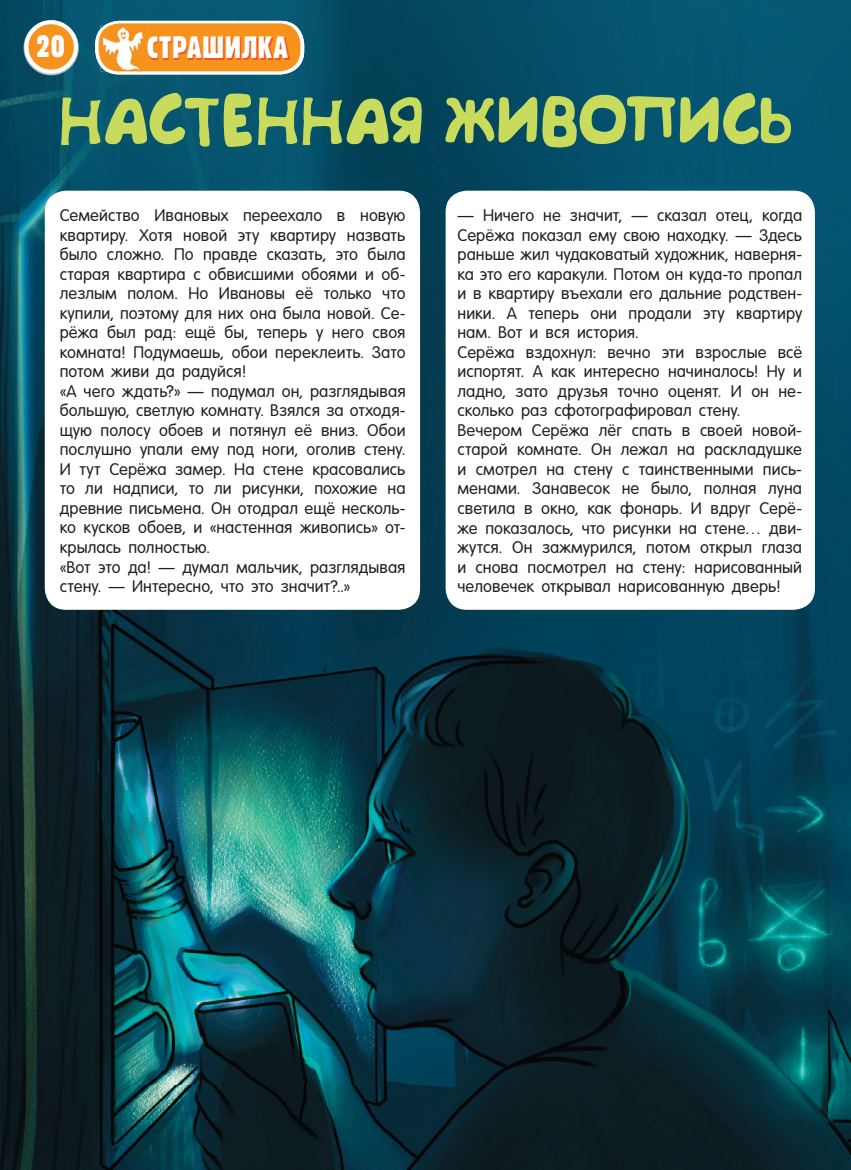
<style>
.page{position:relative;width:851px;height:1170px;background:#fff}
.page>*{position:absolute;margin:0;border:0;box-sizing:border-box;transform-origin:0 0}
.t1{font:58.5px "BIP";letter-spacing:.01em;color:#c8db5c}
.t2{font:30px "Bloc Ext Cond";letter-spacing:.035em;color:#fff;scale:1.05 1}
.t3{font:300 16.5px/19.5px "Sans Rounded";letter-spacing:.005em;color:#231f20}
</style>
<div class="page">
<img style="left:0;top:0;width:828px;height:1169px">
<div style="left:45px;top:191px;width:375px;height:418px;background:#fff;border-radius:21px"></div>
<div style="left:445px;top:191px;width:369px;height:418px;background:#fff;border-radius:21px"></div>
<svg style="left:24px;top:20px;width:55px;height:55px"></svg>
<svg style="left:95px;top:21px;width:209px;height:53px"></svg>
<div style="left:99px;top:23px;width:201px;height:48px;background:#f7931d;border-radius:21px"></div>
<img style="left:101px;top:25px;width:43px;height:46px">
<img style="left:149px;top:38px;width:140px;height:22px">
<img style="left:828px;top:0;width:22px;height:1169px">
<p class="t2" style="left:36px;top:28px;width:29px">20</p>
<p class="t2" style="left:147px;top:29px;width:135px">СТРАШИЛКА</p>
<p class="t1" style="left:58px;top:76px;width:733px">НАСТЕННАЯ ЖИВОПИСЬ</p>
<p class="t3" style="left:60px;top:205px;width:347px">Семейство Ивановых переехало в новую квартиру. Хотя новой эту квартиру назвать было сложно. По правде сказать, это была старая квартира с обвисшими обоями и об&shy;лезлым полом. Но Ивановы её только что купили, поэтому для них она была новой. Се&shy;рёжа был рад: ещё бы, теперь у него своя комната! Подумаешь, обои переклеить. Зато потом живи да радуйся!<br>«А чего ждать?» — подумал он, разглядывая большую, светлую комнату. Взялся за отходя&shy;щую полосу обоев и потянул её вниз. Обои послушно упали ему под ноги, оголив стену.<br>И тут Серёжа замер. На стене красовались то ли надписи, то ли рисунки, похожие на древние письмена. Он отодрал ещё несколь&shy;ко кусков обоев, и «настенная живопись» от&shy;крылась полностью.<br>«Вот это да! — думал мальчик, разглядывая стену. — Интересно, что это значит?..»</p>
<p class="t3" style="left:457px;top:205px;width:346px">— Ничего не значит, — сказал отец, когда Серёжа показал ему свою находку. — Здесь раньше жил чудаковатый художник, наверня&shy;ка это его каракули. Потом он куда-то пропал и в квартиру въехали его дальние родствен&shy;ники. А теперь они продали эту квартиру нам. Вот и вся история.<br>Серёжа вздохнул: вечно эти взрослые всё испортят. А как интересно начиналось! Ну и ладно, зато друзья точно оценят. И он не&shy;сколько раз сфотографировал стену.<br>Вечером Серёжа лёг спать в своей новой&shy;старой комнате. Он лежал на раскладушке и смотрел на стену с таинственными пись&shy;менами. Занавесок не было, полная луна светила в окно, как фонарь. И вдруг Серё&shy;же показалось, что рисунки на стене… дви&shy;жутся. Он зажмурился, потом открыл глаза и снова посмотрел на стену: нарисованный человечек открывал нарисованную дверь!</p>
</div>
